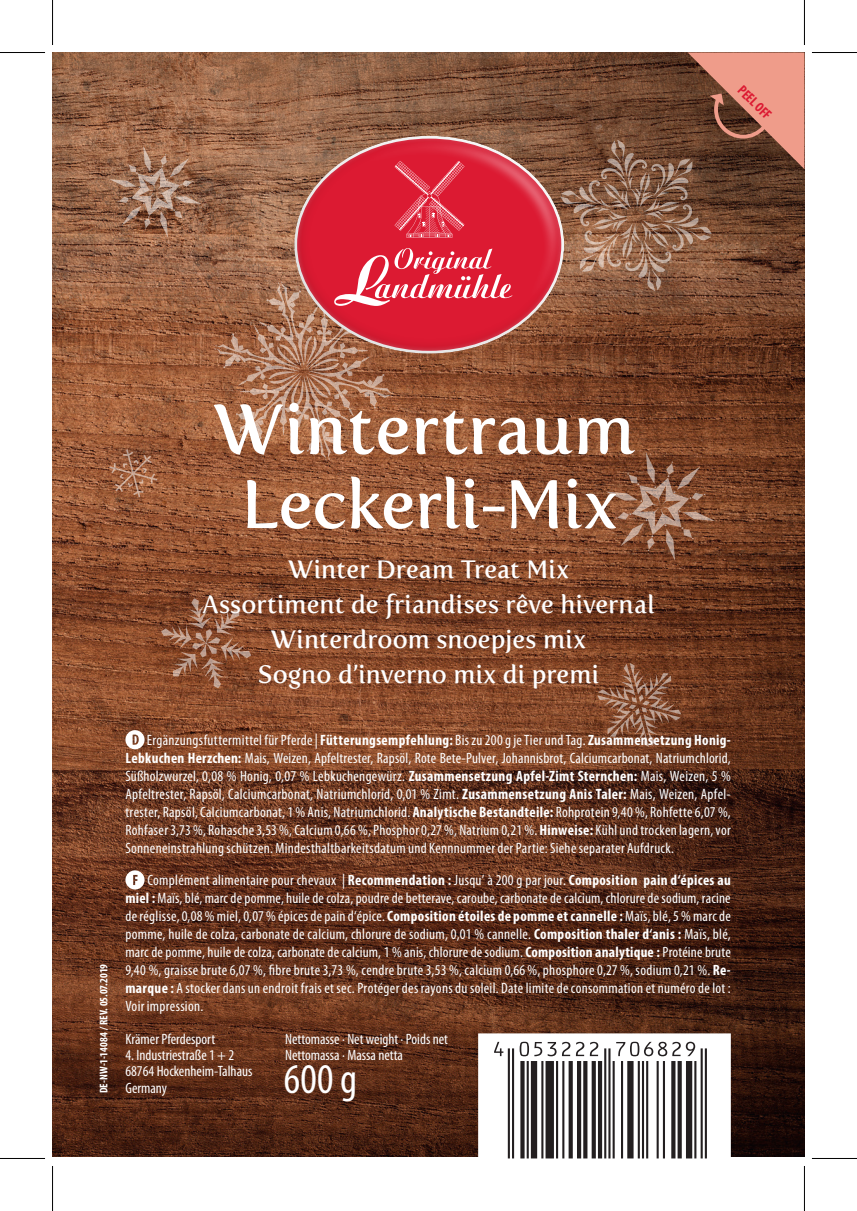
<style>
.page{position:relative;width:857px;height:1211px;background:#fff}
.page>*{position:absolute;margin:0;border:0;box-sizing:border-box;transform-origin:0 0}
.t1{font:69.75px "Fertigo Pro";color:#fff}
.t2{font:67.5px "Fertigo Pro";letter-spacing:-.01em;color:#fff}
.t3{font:condensed 42.5px "Myriad Pro";color:#fff}
.t4{font:25px/35px "Fertigo Pro";letter-spacing:.005em;color:#fff;text-align:center}
.t5{font:condensed 15px/18px "Myriad Pro";color:#fff}
.t6{font:700 condensed 14px "Myriad Pro";color:#dc1a32}
.t7{font:700 condensed 11.25px "Myriad Pro";letter-spacing:.005em;color:#fff}
.s1{font-weight:700}
</style>
<div class="page">
<img style="left:52px;top:53px;width:752px;height:1103px">
<svg style="left:478px;top:1033px;width:252px;height:125px"></svg>
<svg style="left:597px;top:663px;width:84px;height:84px;background:#85533a"></svg>
<svg style="left:109px;top:449px;width:48px;height:48px;background:#9e6648"></svg>
<svg style="left:109px;top:145px;width:93px;height:93px;background:#9c7057"></svg>
<svg style="left:605px;top:451px;width:109px;height:110px;background:#87563c"></svg>
<svg style="left:161px;top:598px;width:90px;height:90px;background:#8e563b"></svg>
<svg style="left:125px;top:730px;width:19px;height:19px"></svg>
<svg style="left:125px;top:870px;width:19px;height:19px"></svg>
<div style="left:292px;top:136px;width:274px;height:221px;background:#231f20;opacity:.48"></div>
<svg style="left:214px;top:248px;width:298px;height:213px;background:#b35b4b"></svg>
<svg style="left:394px;top:161px;width:70px;height:77px;background:#e03a4f"></svg>
<svg style="left:560px;top:52px;width:244px;height:239px;background:#845742"></svg>
<hr style="left:0;top:52px;width:45px;height:1px;background:#000">
<hr style="left:811px;top:52px;width:45px;height:1px;background:#000">
<hr style="left:0;top:1158px;width:45px;height:1px;background:#000">
<hr style="left:811px;top:1158px;width:45px;height:1px;background:#000">
<hr style="left:52px;top:0;width:1px;height:45px;background:#000">
<hr style="left:52px;top:1166px;width:1px;height:45px;background:#000">
<hr style="left:803px;top:0;width:1px;height:45px;background:#000">
<hr style="left:803px;top:1166px;width:1px;height:45px;background:#000">
<p class="t6" style="left:746px;top:82px;width:43px;rotate:45deg">PEEL OFF</p>
<h1 class="t1" style="left:213px;top:388px;width:423px">Wintertraum</h1>
<h2 class="t2" style="left:241px;top:465px;width:378px">Leckerli-Mix</h2>
<h3 class="t4" style="left:202px;top:552px;width:453px">Winter Dream Treat Mix<br>Assortiment de friandises rêve hivernal<br>Winterdroom snoepjes mix<br>Sogno d’inverno mix di premi</h3>
<p class="t7" style="left:97px;top:1093px;width:131px;rotate:-90deg">DE-NW-1-14084 / REV. 05.07.2019</p>
<p class="t5" style="left:125px;top:730px;width:606px;text-align:justify;text-indent:21px">Ergänzungsfuttermittel für Pferde | <span class="s1">Fütterungsempfehlung:</span> Bis zu 200 g je Tier und Tag. <span class="s1">Zusammensetzung Honig-Lebkuchen Herzchen:</span> Mais, Weizen, Apfeltrester, Rapsöl, Rote Bete-Pulver, Johannisbrot, Calciumcarbonat, Natriumchlorid, Süßholzwurzel, 0,08 % Honig, 0,07 % Lebkuchengewürz. <span class="s1">Zusammensetzung Apfel-Zimt Sternchen:</span> Mais, Weizen, 5 % Apfeltrester, Rapsöl, Calciumcarbonat, Natriumchlorid, 0,01 % Zimt. <span class="s1">Zusammensetzung Anis Taler:</span> Mais, Weizen, Apfel&shy;trester, Rapsöl, Calciumcarbonat, 1 % Anis, Natriumchlorid. <span class="s1">Analytische Bestandteile:</span> Rohprotein 9,40 %, Rohfette 6,07 %, Rohfaser 3,73 %, Rohasche 3,53 %, Calcium 0,66 %, Phosphor 0,27 %, Natrium 0,21 %. <span class="s1">Hinweise:</span> Kühl und trocken lagern, vor Sonneneinstrahlung schützen. Mindesthaltbarkeitsdatum und Kennnummer der Partie: Siehe separater Aufdruck.</p>
<p class="t5" style="left:125px;top:871px;width:606px;text-align:justify;text-indent:22px">Complément alimentaire pour chevaux | <span class="s1">Recommendation :</span> Jusqu’ à 200 g par jour. <span class="s1">Composition pain d‘épices au miel :</span> Maïs, blé, marc de pomme, huile de colza, poudre de betterave, caroube, carbonate de calcium, chlorure de sodium, racine de réglisse, 0,08 % miel, 0,07 % épices de pain d‘épice.<span class="s1">Composition étoiles de pomme et cannelle :</span> Maïs, blé, 5 % marc de pomme, huile de colza, carbonate de calcium, chlorure de sodium, 0,01 % cannelle. <span class="s1">Composition thaler d‘anis :</span> Maïs, blé, marc de pomme, huile de colza, carbonate de calcium, 1 % anis, chlorure de sodium. <span class="s1">Composition analytique :</span> Protéine brute 9,40 %, graisse brute 6,07 %, fibre brute 3,73 %, cendre brute 3,53 %, calcium 0,66 %, phosphore 0,27 %, sodium 0,21 %. <span class="s1">Re&shy;marque :</span> A stocker dans un endroit frais et sec. Protéger des rayons du soleil. Date limite de consommation et numéro de lot :<br>Voir impression.</p>
<p class="t5" style="left:125px;top:1029px;width:91px">Krämer Pferdesport</p>
<p class="t5" style="left:125px;top:1046px;width:128px;line-height:16.2px">4. Industriestraße 1 + 2<br>68764 Hockenheim-Talhaus<br>Germany</p>
<p class="t5" style="left:285px;top:1030px;width:164px;line-height:16.2px">Nettomasse · Net weight · Poids net<br>Nettomassa · Massa netta</p>
<h3 class="t3" style="left:284px;top:1053px;width:75px">600 g</h3>
</div>
